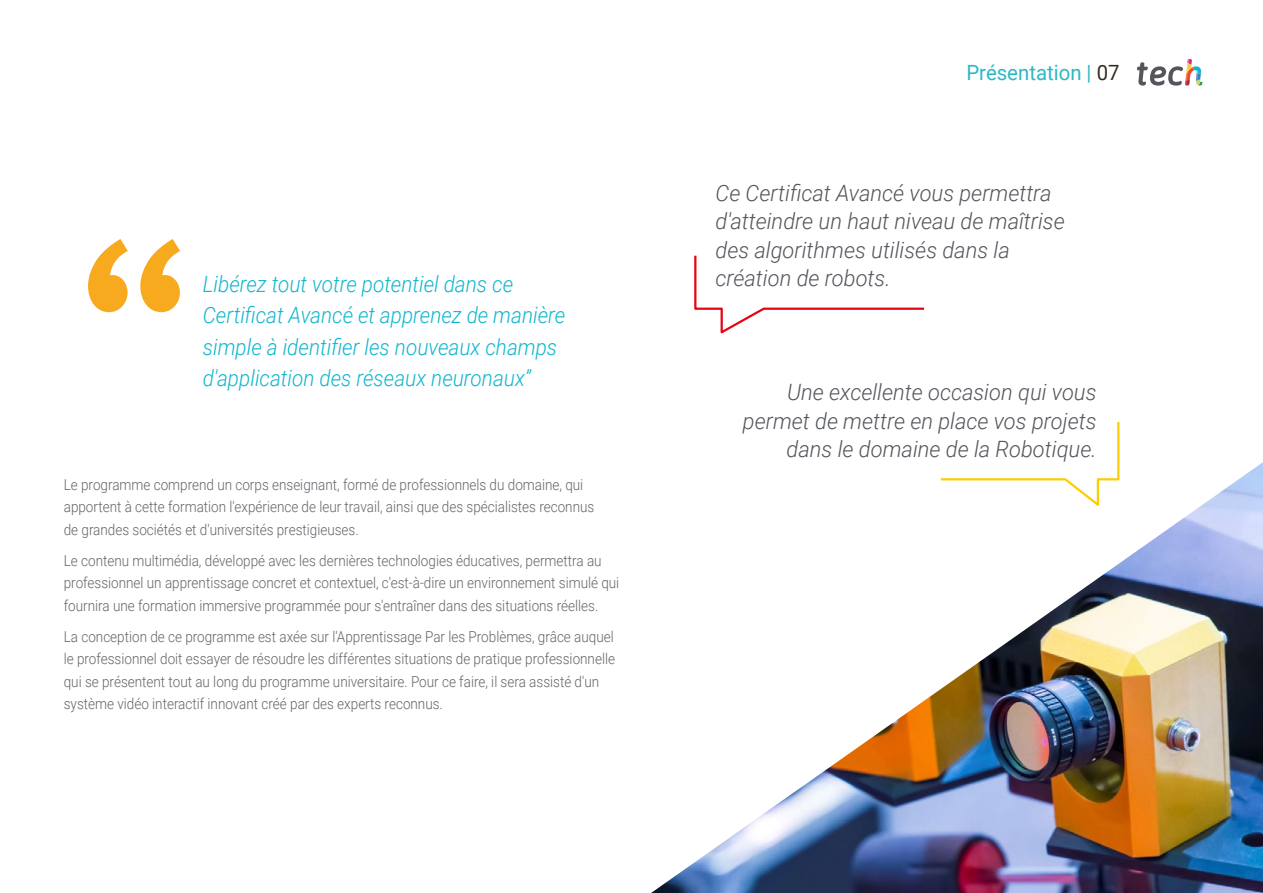
<style>
.page{position:relative;width:1263px;height:893px;background:#fff}
.page>*{position:absolute;margin:0;border:0;box-sizing:border-box;transform-origin:0 0}
.t1{font:italic 300 22.5px/28.5px "Roboto";color:#52555b;text-align:right}
.t2{font:italic 300 22.5px/31.5px "Roboto";color:#0fb6cf;scale:.92 1}
.t3{font:21px "Roboto";color:#2db8c5}
.t4{font:300 15px/22.5px "Roboto";color:#61646a;scale:.9 1}
.s1{color:#312e20}
</style>
<div class="page">
<svg style="left:88px;top:239px;width:92px;height:73px"></svg>
<svg style="left:1117px;top:422px;width:3px;height:40px"></svg>
<svg style="left:694px;top:255px;width:231px;height:79px"></svg>
<svg style="left:1137px;top:59px;width:65px;height:27px"></svg>
<img style="left:651px;top:462px;width:612px;height:431px">
<h1 class="t2" style="left:203px;top:267px;width:396px">Libérez tout votre potentiel dans ce Certificat Avancé et apprenez de manière simple à identifier les nouveaux champs d'application des réseaux neuronaux”</h1>
<p class="t4" style="left:64px;top:472px;width:591px">Le programme comprend un corps enseignant, formé de professionnels du domaine, qui apportent à cette formation l'expérience de leur travail, ainsi que des spécialistes reconnus de grandes sociétés et d'universités prestigieuses.</p>
<p class="t4" style="left:64px;top:548px;width:619px">Le contenu multimédia, développé avec les dernières technologies éducatives, permettra au professionnel un apprentissage concret et contextuel, c'est-à-dire un environnement simulé qui fournira une formation immersive programmée pour s'entraîner dans des situations réelles.</p>
<p class="t4" style="left:64px;top:624px;width:614px">La conception de ce programme est axée sur l'Apprentissage Par les Problèmes, grâce auquel le professionnel doit essayer de résoudre les différentes situations de pratique professionnelle qui se présentent tout au long du programme universitaire. Pour ce faire, il sera assisté d'un système vidéo interactif innovant créé par des experts reconnus.</p>
<h2 class="t3" style="left:966px;top:57px;width:155px">Présentation | <span class="s1">07</span></h2>
<h1 class="t1" style="left:715px;top:177px;width:351px;text-align:left">Ce Certificat Avancé vous permettra d'atteindre un haut niveau de maîtrise des algorithmes utilisés dans la création de robots.</h1>
<h1 class="t1" style="left:743px;top:377px;width:355px">Une excellente occasion qui vous permet de mettre en place vos projets dans le domaine de la Robotique.</h1>
</div>
